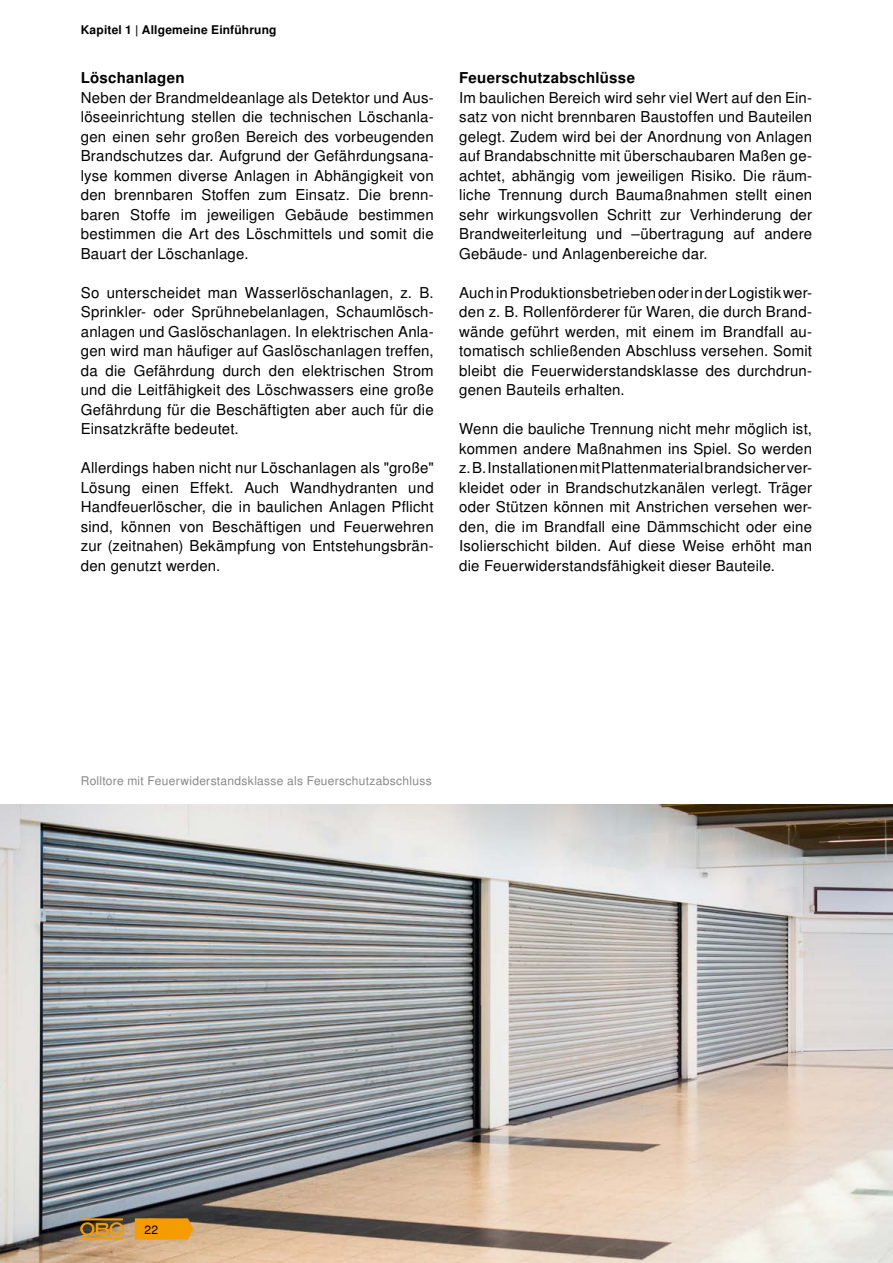
<style>
.page{position:relative;width:893px;height:1263px;background:#fff}
.page>*{position:absolute;margin:0;border:0;box-sizing:border-box;transform-origin:0 0}
.t1{font:15px/19.5px "Nimbus San LOT";letter-spacing:.015em;color:#000;text-align:justify}
.t2{font:700 15px "Nimbus San LOT";letter-spacing:.02em;color:#000}
.t3{font:12px "Nimbus San LOT";letter-spacing:.025em;color:#878787}
.t4{font:700 12px "Nimbus San LOT";letter-spacing:.015em;color:#000}
.t5{font:12px "Nimbus San LOT";color:#000}
</style>
<div class="page">
<img style="left:0;top:805px;width:893px;height:458px">
<svg style="left:135px;top:1218px;width:58px;height:21px"></svg>
<hr style="left:81px;top:1237px;width:42px;height:2px;background:#f59c00">
<svg style="left:80px;top:1222px;width:44px;height:13px"></svg>
<hr style="left:81px;top:1218px;width:42px;height:2px;background:#f59c00">
<p class="t4" style="left:81px;top:23px;width:197px">Kapitel 1 | Allgemeine Einführung</p>
<p class="t2" style="left:81px;top:69px;width:105px">Löschanlagen</p>
<p class="t1" style="left:81px;top:88px;width:354px">Neben der Brandmeldeanlage als Detektor und Aus&shy;löseeinrichtung stellen die technischen Löschanla&shy;gen einen sehr großen Bereich des vorbeugenden Brandschutzes dar. Aufgrund der Gefährdungsana&shy;lyse kommen diverse Anlagen in Abhängigkeit von den brennbaren Stoffen zum Einsatz. Die brenn&shy;baren Stoffe im jeweiligen Gebäude bestimmen bestimmen die Art des Löschmittels und somit die Bauart der Löschanlage.</p>
<p class="t1" style="left:81px;top:283px;width:354px">So unterscheidet man Wasserlöschanlagen, z. B.<br>Sprinkler- oder Sprühnebelanlagen, Schaumlösch&shy;anlagen und Gaslöschanlagen. In elektrischen Anla&shy;gen wird man häufiger auf Gaslöschanlagen treffen, da die Gefährdung durch den elektrischen Strom und die Leitfähigkeit des Löschwassers eine große Gefährdung für die Beschäftigten aber auch für die Einsatzkräfte bedeutet.</p>
<p class="t1" style="left:81px;top:459px;width:354px">Allerdings haben nicht nur Löschanlagen als "große" Lösung einen Effekt. Auch Wandhydranten und Handfeuerlöscher, die in baulichen Anlagen Pflicht sind, können von Beschäftigen und Feuerwehren zur (zeitnahen) Bekämpfung von Entstehungsbrän&shy;den genutzt werden.</p>
<p class="t2" style="left:459px;top:69px;width:177px">Feuerschutzabschlüsse</p>
<p class="t1" style="left:459px;top:88px;width:354px">Im baulichen Bereich wird sehr viel Wert auf den Ein&shy;satz von nicht brennbaren Baustoffen und Bauteilen gelegt. Zudem wird bei der Anordnung von Anlagen auf Brandabschnitte mit überschaubaren Maßen ge&shy;achtet, abhängig vom jeweiligen Risiko. Die räum&shy;liche Trennung durch Baumaßnahmen stellt einen sehr wirkungsvollen Schritt zur Verhinderung der Brandweiterleitung und –übertragung auf andere Gebäude- und Anlagenbereiche dar.</p>
<p class="t1" style="left:459px;top:283px;width:354px">Auch in Produktionsbetrieben oder in der Logistik wer&shy;den z. B. Rollenförderer für Waren, die durch Brand&shy;wände geführt werden, mit einem im Brandfall au&shy;tomatisch schließenden Abschluss versehen. Somit bleibt die Feuerwiderstandsklasse des durchdrun&shy;genen Bauteils erhalten.</p>
<p class="t1" style="left:459px;top:420px;width:354px">Wenn die bauliche Trennung nicht mehr möglich ist, kommen andere Maßnahmen ins Spiel. So werden z. B. Installationen mit Plattenmaterial brandsicher ver&shy;kleidet oder in Brandschutzkanälen verlegt. Träger oder Stützen können mit Anstrichen versehen wer&shy;den, die im Brandfall eine Dämmschicht oder eine Isolierschicht bilden. Auf diese Weise erhöht man die Feuerwiderstandsfähigkeit dieser Bauteile.</p>
<p class="t3" style="left:81px;top:773px;width:352px">Rolltore mit Feuerwiderstandsklasse als Feuerschutzabschluss</p>
<p class="t5" style="left:145px;top:1222px;width:15px">22</p>
</div>
